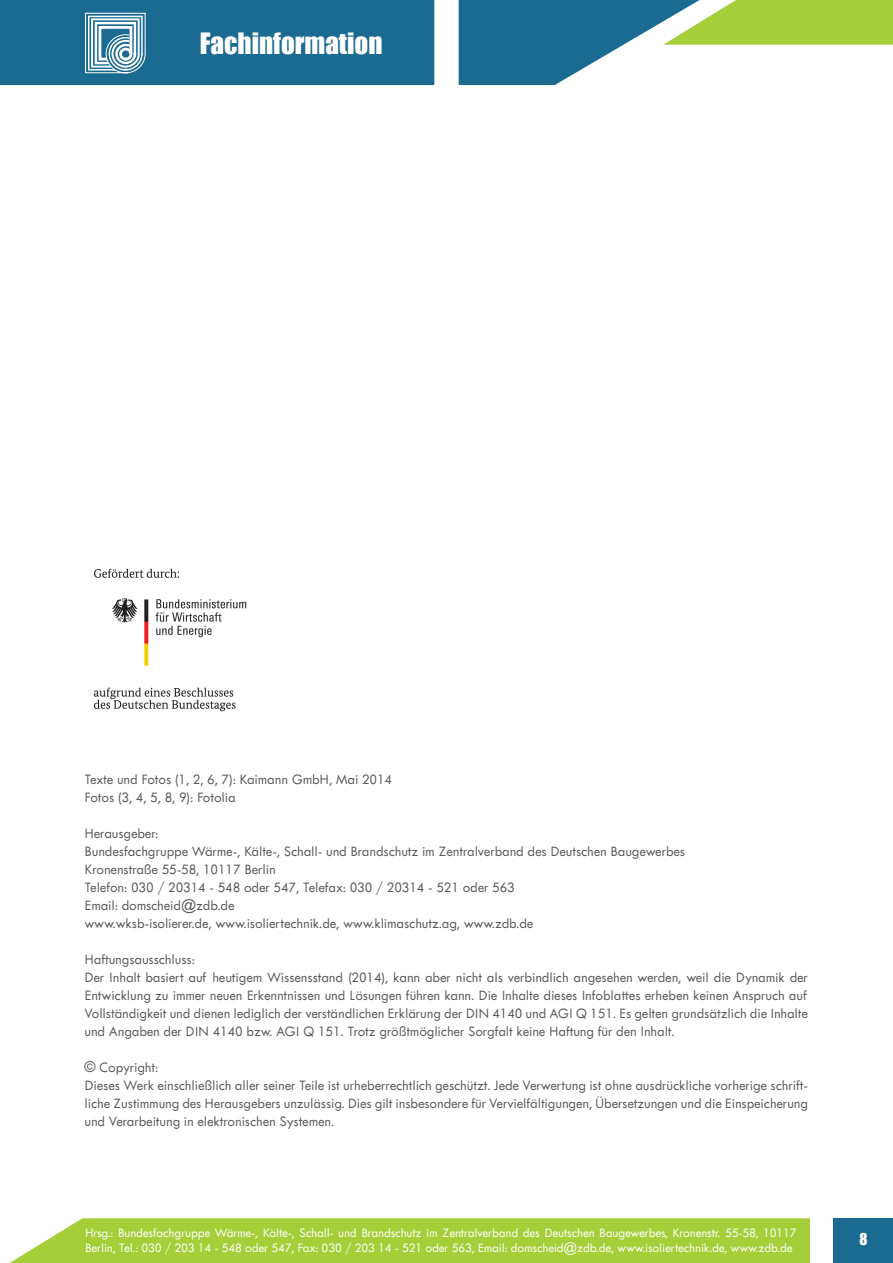
<style>
.page{position:relative;width:893px;height:1263px;background:#fff}
.page>*{position:absolute;margin:0;border:0;box-sizing:border-box;transform-origin:0 0}
.t1{font:27px "Impact";color:#fff}
.t2{font:500 15px/18px "Tw Cen MT Std Semi";color:#57585a}
.t3{font:15px "Impact";color:#fff}
.t4{font:500 13.5px/15px "Tw Cen MT Std Semi";letter-spacing:-.005em;color:#fff}
</style>
<div class="page">
<div style="left:833px;top:1217px;width:60px;height:46px;background:#1a6a91"></div>
<svg style="left:9px;top:1218px;width:801px;height:45px;background:#abd044"></svg>
<div style="left:714px;top:0;width:179px;height:45px;background:#a6ce39"></div>
<svg style="left:0;top:0;width:714px;height:85px;background:#3e81a0"></svg>
<svg style="left:85px;top:12px;width:61px;height:62px"></svg>
<img style="left:93px;top:568px;width:154px;height:144px">
<h1 class="t1" style="left:200px;top:22px;width:184px">Fachinformation</h1>
<p class="t2" style="left:84px;top:770px;width:309px">Texte und Fotos (1, 2, 6, 7): Kaimann GmbH, Mai 2014<br>Fotos (3, 4, 5, 8, 9): Fotolia</p>
<p class="t2" style="left:84px;top:824px;width:602px">Herausgeber:<br>Bundesfachgruppe Wärme-, Kälte-, Schall- und Brandschutz im Zentralverband des Deutschen Baugewerbes Kronenstraße 55-58, 10117 Berlin<br>Telefon: 030 / 20314 - 548 oder 547, Telefax: 030 / 20314 - 521 oder 563<br>Email: domscheid@zdb.de<br>www.wksb-isolierer.de, www.isoliertechnik.de, www.klimaschutz.ag, www.zdb.de</p>
<p class="t2" style="left:84px;top:950px;width:725px">Haftungsausschluss:<br>Der Inhalt basiert auf heutigem Wissensstand (2014), kann aber nicht als verbindlich angesehen werden, weil die Dynamik der Entwicklung zu immer neuen Erkenntnissen und Lösungen führen kann. Die Inhalte dieses Infoblattes erheben keinen Anspruch auf Vollständigkeit und dienen lediglich der verständlichen Erklärung der DIN 4140 und AGI Q 151. Es gelten grundsätzlich die Inhalte und Angaben der DIN 4140 bzw. AGI Q 151. Trotz größtmöglicher Sorgfalt keine Haftung für den Inhalt.</p>
<p class="t2" style="left:84px;top:1058px;width:725px">© Copyright:<br>Dieses Werk einschließlich aller seiner Teile ist urheberrechtlich geschützt. Jede Verwertung ist ohne ausdrückliche vorherige schrift&shy;liche Zustimmung des Herausgebers unzulässig. Dies gilt insbesondere für Vervielfältigungen, Übersetzungen und die Einspeicherung und Verarbeitung in elektronischen Systemen.</p>
<p class="t4" style="left:85px;top:1225px;width:713px">Hrsg.: Bundesfachgruppe Wärme-, Kälte-, Schall- und Brandschutz im Zentralverband des Deutschen Baugewerbes, Kronenstr. 55-58, 10117<br>Berlin, Tel.: 030 / 203 14 - 548 oder 547, Fax: 030 / 203 14 - 521 oder 563, Email: domscheid@zdb.de, www.isoliertechnik.de, www.zdb.de</p>
<p class="t3" style="left:859px;top:1227px;width:10px">8</p>
</div>
